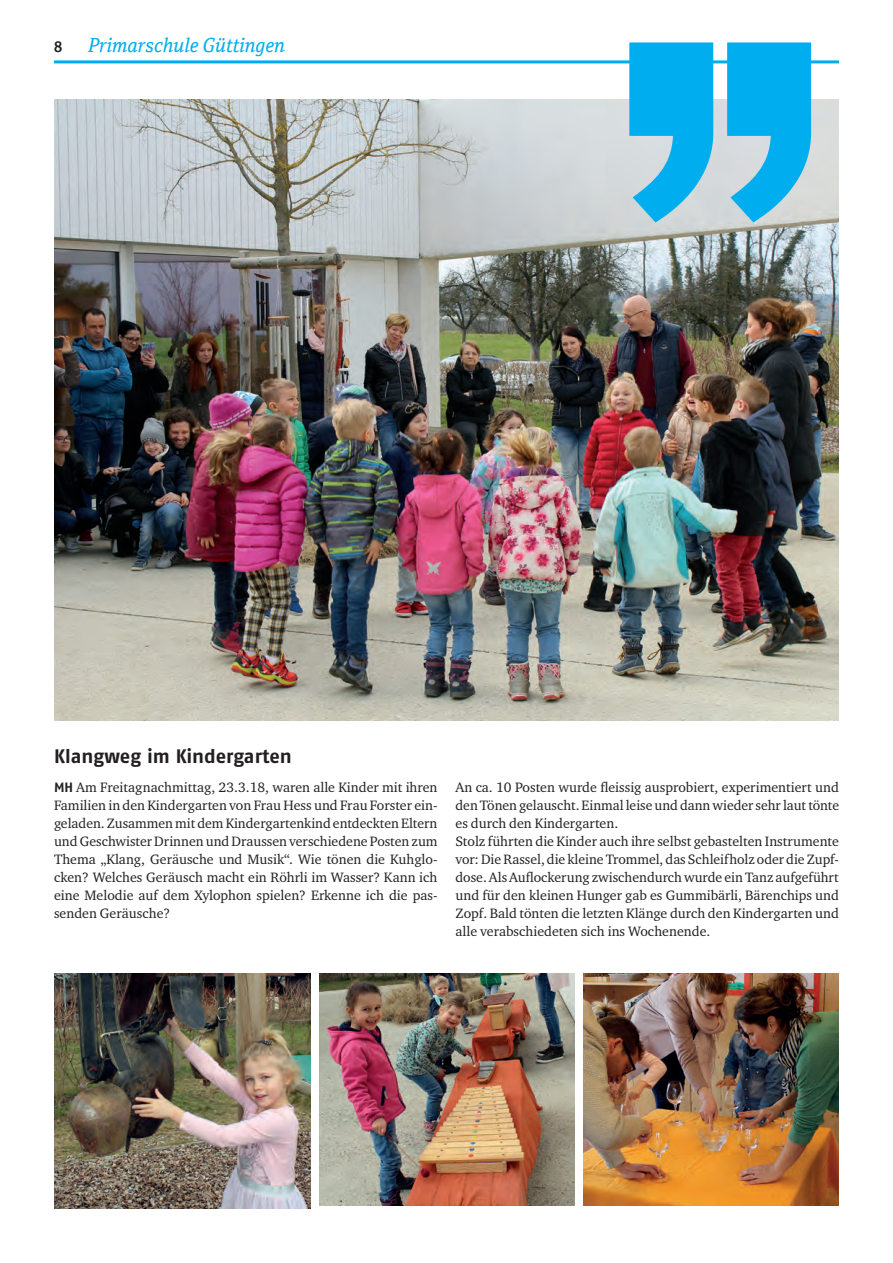
<style>
.page{position:relative;width:893px;height:1263px;background:#fff}
.page>*{position:absolute;margin:0;border:0;box-sizing:border-box;transform-origin:0 0}
.t1{font:700 19.5px "Fago OT";letter-spacing:-.005em;color:#231f20}
.t2{font:italic 19.5px "Cordale";color:#00aeef}
.t3{font:700 15px "Cordale";color:#231f20}
.t4{font:13.95px/18px "Charter ITC Pro";color:#231f20;text-align:justify}
.s1{font-family:"Fago OT";font-weight:700;font-size:13.5px}
</style>
<div class="page">
<hr style="left:54px;top:60px;width:785px;height:3px;background:#00aeef">
<img style="left:584px;top:973px;width:255px;height:232px">
<img style="left:319px;top:973px;width:255px;height:232px">
<img style="left:55px;top:973px;width:255px;height:235px">
<img style="left:54px;top:99px;width:785px;height:621px">
<svg style="left:727px;top:42px;width:84px;height:180px;background:#37b9e9"></svg>
<svg style="left:629px;top:42px;width:84px;height:180px;background:#37b9ea"></svg>
<p class="t3" style="left:54px;top:38px;width:10px">8</p>
<h1 class="t2" style="left:88px;top:34px;width:199px">Primarschule Güttingen</h1>
<h1 class="t1" style="left:54px;top:744px;width:239px">Klangweg im Kindergarten</h1>
<p class="t4" style="left:54px;top:778px;width:385px"><span class="s1">MH</span> Am Freitagnachmittag, 23.3.18, waren alle Kinder mit ihren Familien in den Kindergarten von Frau Hess und Frau Forster ein&shy;geladen. Zusammen mit dem Kindergartenkind entdeckten Eltern und Geschwister Drinnen und Draussen verschiedene Posten zum Thema „Klang, Geräusche und Musik“. Wie tönen die Kuhglo&shy;cken? Welches Geräusch macht ein Röhrli im Wasser? Kann ich eine Melodie auf dem Xylophon spielen? Erkenne ich die pas&shy;senden Geräusche?</p>
<p class="t4" style="left:455px;top:778px;width:385px;text-align:left">An ca. 10 Posten wurde fleissig ausprobiert, experimentiert und den Tönen gelauscht. Einmal leise und dann wieder sehr laut tönte es durch den Kindergarten.<br>Stolz führten die Kinder auch ihre selbst gebastelten Instrumente vor: Die Rassel, die kleine Trommel, das Schleifholz oder die Zupf&shy;dose. Als Auflockerung zwischendurch wurde ein Tanz aufgeführt und für den kleinen Hunger gab es Gummibärli, Bärenchips und Zopf. Bald tönten die letzten Klänge durch den Kindergarten und alle verabschiedeten sich ins Wochenende.</p>
</div>
